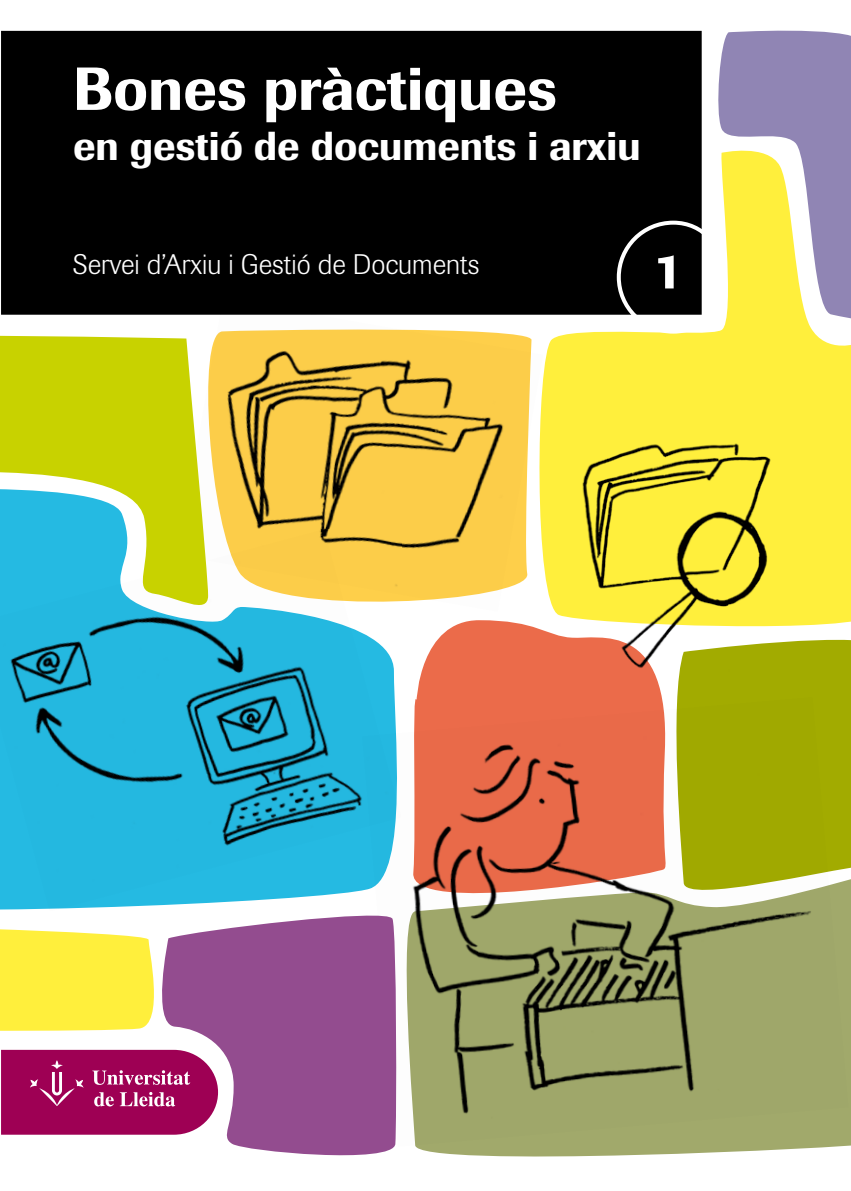
<style>
.page{position:relative;width:851px;height:1191px;background:#fff}
.page>*{position:absolute;margin:0;border:0;box-sizing:border-box;transform-origin:0 0}
.t1{font:500 60px "Imago";color:#fff}
.t2{font:500 50px "Imago";color:#fff}
.t3{font:500 40px "Imago";color:#fff}
.t4{font:300 28px "Imago";color:#fff}
</style>
<div class="page">
<svg style="left:415px;top:904px;width:435px;height:253px;fill:#a1a96b"></svg>
<div style="left:677px;top:639px;width:173px;height:265px;background:#a2ab00"></div>
<svg style="left:416px;top:620px;width:246px;height:77px;fill:#eb6b4a"></svg>
<svg style="left:533px;top:143px;width:317px;height:492px;fill:#ffef3c"></svg>
<svg style="left:1px;top:1049px;width:149px;height:85px"></svg>
<div style="left:2px;top:32px;width:698px;height:282px;background:#000"></div>
<div style="left:1px;top:31px;width:700px;height:284px;border:2px solid #000"></div>
<img style="left:178px;top:312px;width:365px;height:299px">
<img style="left:396px;top:697px;width:452px;height:449px">
<img style="left:576px;top:433px;width:212px;height:246px">
<img style="left:0;top:529px;width:401px;height:382px">
<svg style="left:714px;top:30px;width:136px;height:300px"></svg>
<svg style="left:0;top:331px;width:208px;height:285px;fill:#c8d200"></svg>
<svg style="left:150px;top:907px;width:246px;height:249px;fill:#934c8f"></svg>
<svg style="left:0;top:924px;width:165px;height:107px"></svg>
<div style="left:616px;top:221px;width:109px;height:113px;border:4px solid #fff;border-radius:50%"></div>
<h1 class="t1" style="left:73px;top:53px;width:485px">Bones pràctiques</h1>
<h3 class="t3" style="left:73px;top:122px;width:569px">en gestió de documents i arxiu</h3>
<p class="t4" style="left:73px;top:248px;width:408px">Servei d’Arxiu i Gestió de Documents</p>
<h2 class="t2" style="left:653px;top:241px;width:31px">1</h2>
</div>
